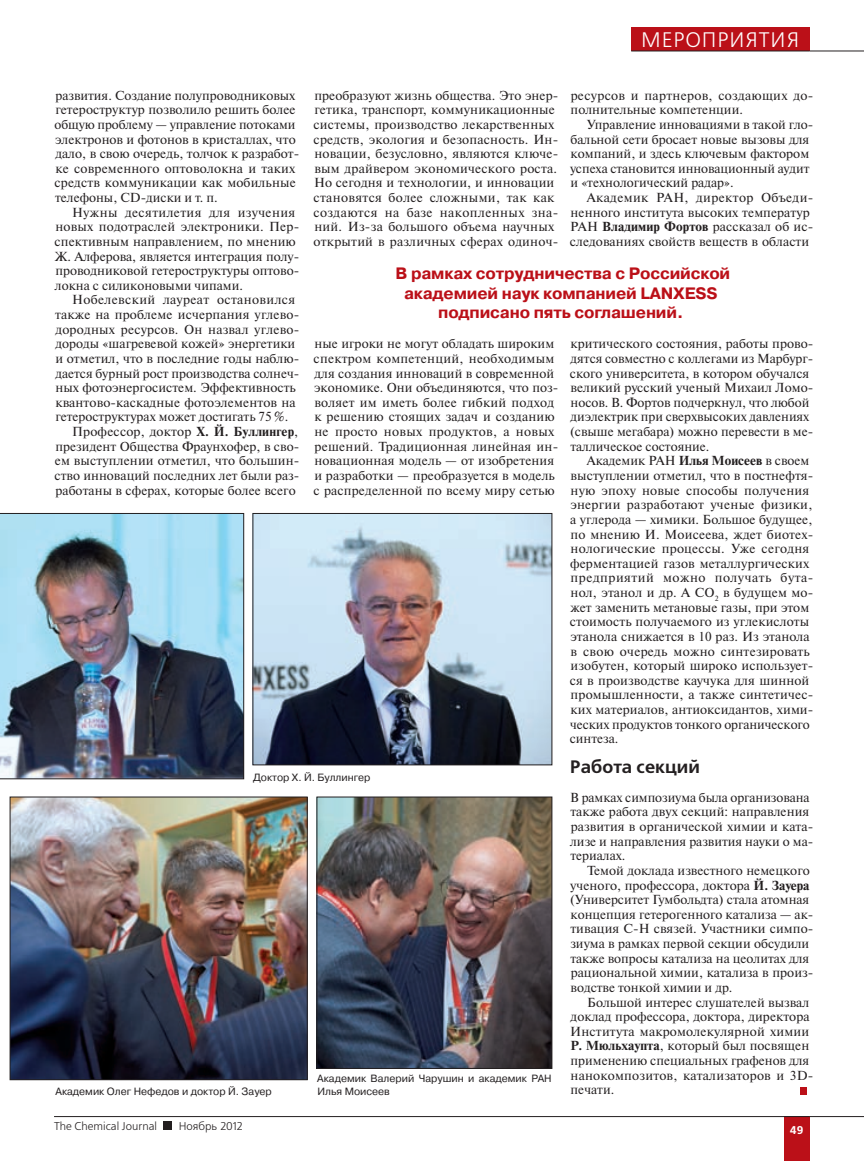
<style>
.page{position:relative;width:864px;height:1161px;background:#fff}
.page>*{position:absolute;margin:0;border:0;box-sizing:border-box;transform-origin:0 0}
.t1{font:21px "Free Set C";letter-spacing:.04em;color:#fff}
.t2{font:700 18px "Free Set C";color:#231f20}
.t3{font:700 16.5px/19.5px "Pragmatica C";letter-spacing:-.01em;color:#bb1018;text-align:center}
.t4{font:13.05px/14.5px "Newton C";letter-spacing:.005em;color:#231f20}
.t5{font:13.05px "Newton C";letter-spacing:.03em;color:#231f20}
.t6{font:11.25px "Free Set C";color:#231f20}
.t7{font:700 11.25px "Free Set C";color:#fff}
.t8{font:10.5px/12.8px "Pragmatica C";color:#231f20}
.s1{font-weight:700}
</style>
<div class="page">
<div style="left:800px;top:1087px;width:7px;height:7px;background:#bb1018"></div>
<img style="left:318px;top:798px;width:232px;height:269px">
<div style="left:316px;top:796px;width:236px;height:273px;border:1px solid #231f20"></div>
<img style="left:254px;top:515px;width:296px;height:248px">
<div style="left:252px;top:513px;width:300px;height:252px;border:1px solid #231f20"></div>
<img style="left:0;top:513px;width:244px;height:266px">
<img style="left:12px;top:799px;width:293px;height:279px">
<div style="left:10px;top:797px;width:297px;height:283px;border:1px solid #231f20"></div>
<div style="left:783px;top:1116px;width:26px;height:45px;background:#bb1018"></div>
<hr style="left:54px;top:1116px;width:755px;height:1px;background:#231f20">
<hr style="left:809px;top:1116px;width:54px;height:1px;background:#231f20">
<div style="left:164px;top:1121px;width:8px;height:9px;background:#231f20"></div>
<div style="left:631px;top:27px;width:178px;height:24px;background:#bb1018"></div>
<hr style="left:631px;top:51px;width:178px;height:1px;background:#231f20">
<hr style="left:809px;top:51px;width:54px;height:1px;background:#231f20">
<h1 class="t1" style="left:641px;top:31px;width:159px">МЕРОПРИЯТИЯ</h1>
<p class="t4" style="left:55px;top:89px;width:246px">развития. Создание полупроводниковых гетероструктур позволило решить более общую проблему — управление потоками электронов и фотонов в кристаллах, что дало, в свою очередь, толчок к разработ&shy;ке современного оптоволокна и таких средств коммуникации как мобильные телефоны, CD-диски и т. п.</p>
<p class="t4" style="left:55px;top:206px;width:246px;text-indent:18px">Нужны десятилетия для изучения новых подотраслей электроники. Пер&shy;спективным направлением, по мнению Ж. Алферова, является интеграция полу&shy;проводниковой гетероструктуры оптово&shy;локна с силиконовыми чипами.</p>
<p class="t5" style="left:72px;top:295px;width:225px">Нобелевский лауреат остановился</p>
<p class="t4" style="left:55px;top:308px;width:245px">также на проблеме исчерпания углево-</p>
<p class="t4" style="left:55px;top:323px;width:245px">дородных ресурсов. Он назвал углево-</p>
<p class="t4" style="left:55px;top:338px;width:241px">дороды «шагревевой кожей» энергетики</p>
<p class="t4" style="left:55px;top:352px;width:245px">и отметил, что в последние годы наблю-</p>
<p class="t4" style="left:55px;top:367px;width:245px">дается бурный рост производства солнеч-</p>
<p class="t4" style="left:55px;top:381px;width:242px">ных фотоэнергосистем. Эффективность</p>
<p class="t4" style="left:55px;top:396px;width:241px">квантово-каскадные фотоэлементов на</p>
<p class="t4" style="left:55px;top:411px;width:234px">гетероструктурах может достигать 75 %.</p>
<p class="t4" style="left:72px;top:425px;width:228px">Профессор, доктор <span class="s1">Х. Й. Буллингер</span>,</p>
<p class="t4" style="left:55px;top:440px;width:245px">президент Общества Фраунхофер, в сво-</p>
<p class="t4" style="left:55px;top:455px;width:246px">ем выступлении отметил, что большин-</p>
<p class="t4" style="left:55px;top:469px;width:246px">ство инноваций последних лет были раз-</p>
<p class="t4" style="left:55px;top:484px;width:242px">работаны в сферах, которые более всего</p>
<p class="t4" style="left:313px;top:89px;width:246px">преобразуют жизнь общества. Это энер&shy;гетика, транспорт, коммуникационные системы, производство лекарственных средств, экология и безопасность. Ин&shy;новации, безусловно, являются ключе&shy;вым драйвером экономического роста.<br>Но сегодня и технологии, и инновации становятся более сложными, так как создаются на базе накопленных зна&shy;ний. Из-за большого объема научных открытий в различных сферах одиноч-</p>
<p class="t4" style="left:570px;top:89px;width:244px">ресурсов и партнеров, создающих до&shy;полнительные компетенции.</p>
<p class="t4" style="left:570px;top:118px;width:244px;text-indent:16px">Управление инновациями в такой гло&shy;бальной сети бросает новые вызовы для компаний, и здесь ключевым фактором успеха становится инновационный аудит и «технологический радар».</p>
<p class="t4" style="left:569px;top:191px;width:245px;text-indent:17px">Академик РАН, директор Объеди&shy;ненного института высоких температур РАН <span class="s1">Владимир Фортов</span> рассказал об ис&shy;следованиях свойств веществ в области</p>
<p class="t3" style="left:395px;top:265px;width:336px">В рамках сотрудничества с Российской академией наук компанией LANXESS подписано пять соглашений.</p>
<p class="t4" style="left:313px;top:338px;width:246px">ные игроки не могут обладать широким спектром компетенций, необходимым для создания инноваций в современной экономике. Они объединяются, что поз&shy;воляет им иметь более гибкий подход к решению стоящих задач и созданию не просто новых продуктов, а новых решений. Традиционная линейная ин&shy;новационная модель — от изобретения и разработки — преобразуется в модель с распределенной по всему миру сетью</p>
<p class="t4" style="left:569px;top:338px;width:245px">критического состояния, работы прово&shy;дятся совместно с коллегами из Марбург&shy;ского университета, в котором обучался великий русский ученый Михаил Ломо&shy;носов. В. Фортов подчеркнул, что любой диэлектрик при сверхвысоких давлениях (свыше мегабара) можно перевести в ме&shy;таллическое состояние.</p>
<p class="t4" style="left:569px;top:455px;width:245px;text-indent:17px">Академик РАН <span class="s1">Илья Моисеев</span> в своем выступлении отметил, что в постнефтя&shy;ную эпоху новые способы получения энергии разработают ученые физики, а углерода — химики. Большое будущее, по мнению И. Моисеева, ждет биотех&shy;нологические процессы. Уже сегодня ферментацией газов металлургических предприятий можно получать бута&shy;нол, этанол и др. А СО<sub>2</sub> в будущем мо&shy;жет заменить метановые газы, при этом стоимость получаемого из углекислоты этанола снижается в 10 раз. Из этанола в свою очередь можно синтезировать изобутен, который широко использует&shy;ся в производстве каучука для шинной промышленности, а также синтетичес&shy;ких материалов, антиоксидантов, хими&shy;ческих продуктов тонкого органического синтеза.</p>
<h2 class="t2" style="left:570px;top:759px;width:131px">Работа секций</h2>
<p class="t4" style="left:570px;top:791px;width:244px">В рамках симпозиума была организована также работа двух секций: направления развития в органической химии и ката&shy;лизе и направления развития науки о ма&shy;териалах.</p>
<p class="t4" style="left:569px;top:864px;width:245px;text-indent:17px">Темой доклада известного немецкого ученого, профессора, доктора <span class="s1">Й. Зауера </span>(Университет Гумбольдта) стала атомная концепция гетерогенного катализа — ак&shy;тивация С-Н связей. Участники симпо&shy;зиума в рамках первой секции обсудили также вопросы катализа на цеолитах для рациональной химии, катализа в произ&shy;водстве тонкой химии и др.</p>
<p class="t4" style="left:570px;top:996px;width:244px;text-indent:17px">Большой интерес слушателей вызвал доклад профессора, доктора, директора Института макромолекулярной химии <span class="s1">Р. Мюльхаупта</span>, который был посвящен применению специальных графенов для нанокомпозитов, катализаторов и 3D&shy;печати.</p>
<p class="t8" style="left:253px;top:771px;width:119px">Доктор Х. Й. Буллингер</p>
<p class="t8" style="left:55px;top:1086px;width:218px">Академик Олег Нефедов и доктор Й. Зауер</p>
<p class="t8" style="left:317px;top:1073px;width:236px">Академик Валерий Чарушин и академик РАН<br>Илья Моисеев</p>
<p class="t6" style="left:54px;top:1121px;width:104px">The Chemical Journal</p>
<p class="t6" style="left:179px;top:1121px;width:65px">Ноябрь 2012</p>
<p class="t7" style="left:789px;top:1125px;width:15px">49</p>
</div>
